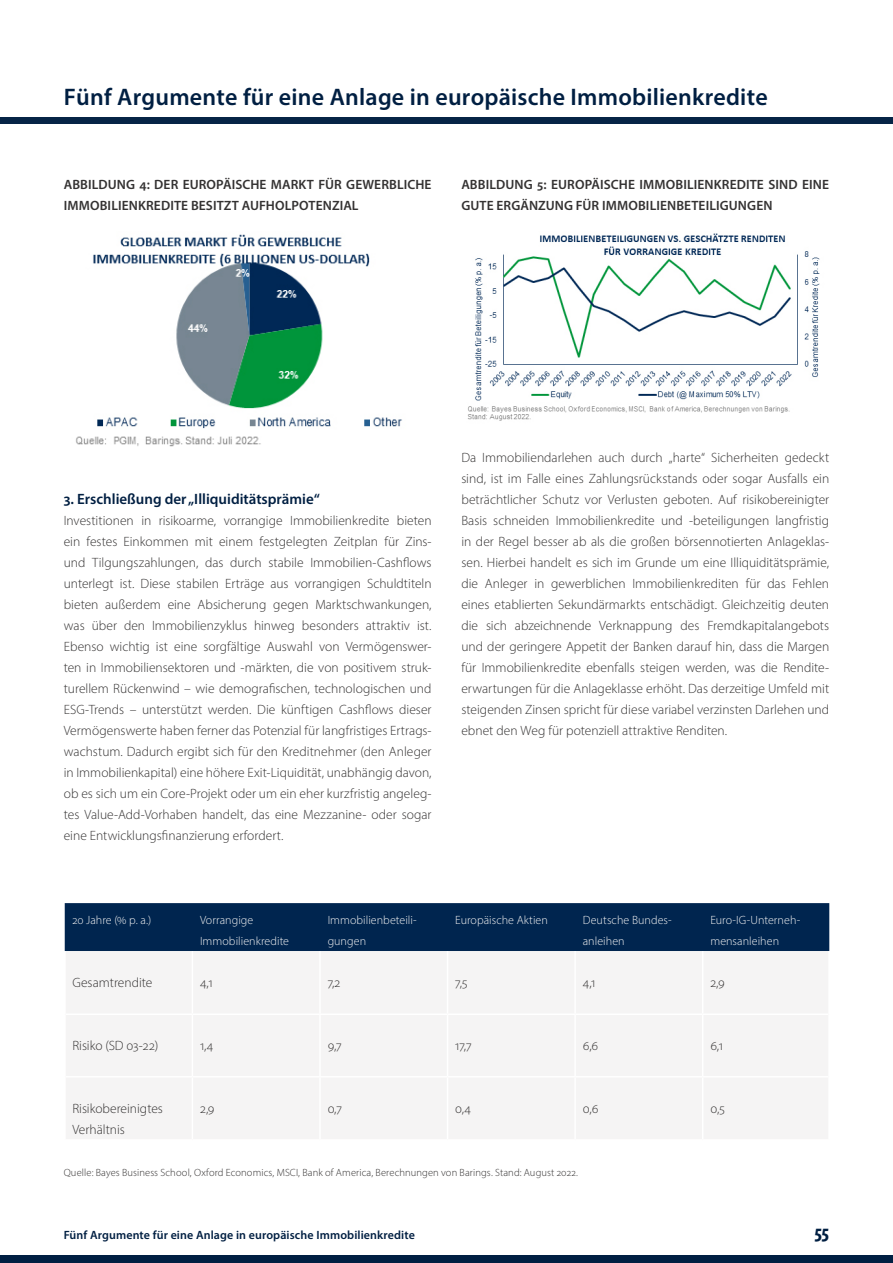
<style>
.page{position:relative;width:893px;height:1263px;background:#fff}
.page>*{position:absolute;margin:0;border:0;box-sizing:border-box;transform-origin:0 0}
.t1{font:600 24px "Myriad Pro";letter-spacing:.01em;color:#001f42}
.t2{font:700 condensed 21px "Myriad Pro";color:#001f42}
.t3{font:600 15px "Myriad Pro";color:#001f42}
.t4{font:300 13.5px/21px "Myriad Pro";color:#343232;text-align:justify}
.t5{font:600 13.5px/21px "Myriad Pro";letter-spacing:.01em;color:#343232}
.t6{font:300 12px/21px "Myriad Pro";letter-spacing:.005em;color:#f5f4f4}
.t7{font:600 12px "Myriad Pro";letter-spacing:.01em;color:#001f42}
.t8{font:300 10.5px "Myriad Pro";letter-spacing:.01em;color:#343232}
</style>
<div class="page">
<div style="left:0;top:1256px;width:893px;height:7px;background:#001f42"></div>
<div style="left:0;top:117px;width:893px;height:7px;background:#001f42"></div>
<img style="left:75px;top:234px;width:327px;height:213px">
<img style="left:467px;top:233px;width:353px;height:188px">
<div style="left:65px;top:903px;width:764px;height:48px;background:#00254f"></div>
<div style="left:66px;top:951px;width:762px;height:188px;background:#f5f4f4"></div>
<div style="left:448px;top:1014px;width:127px;height:63px;background:#f5f4f4"></div>
<hr style="left:192px;top:951px;width:1px;height:62px;background:#fff">
<hr style="left:319px;top:951px;width:2px;height:62px;background:#fff">
<hr style="left:447px;top:951px;width:1px;height:62px;background:#fff">
<hr style="left:574px;top:951px;width:2px;height:62px;background:#fff">
<hr style="left:702px;top:951px;width:1px;height:62px;background:#fff">
<hr style="left:66px;top:1013px;width:126px;height:2px;background:#fff">
<hr style="left:192px;top:1013px;width:128px;height:2px;background:#fff">
<hr style="left:192px;top:1015px;width:1px;height:61px;background:#fff">
<hr style="left:320px;top:1013px;width:128px;height:2px;background:#fff">
<hr style="left:319px;top:1015px;width:2px;height:61px;background:#fff">
<hr style="left:448px;top:1013px;width:127px;height:2px;background:#fff">
<hr style="left:447px;top:1015px;width:1px;height:61px;background:#fff">
<hr style="left:575px;top:1013px;width:128px;height:2px;background:#fff">
<hr style="left:574px;top:1015px;width:2px;height:61px;background:#fff">
<hr style="left:703px;top:1013px;width:125px;height:2px;background:#fff">
<hr style="left:702px;top:1015px;width:1px;height:61px;background:#fff">
<hr style="left:66px;top:1076px;width:126px;height:1px;background:#fff">
<hr style="left:192px;top:1076px;width:128px;height:1px;background:#fff">
<hr style="left:192px;top:1077px;width:1px;height:62px;background:#fff">
<hr style="left:320px;top:1076px;width:128px;height:1px;background:#fff">
<hr style="left:319px;top:1077px;width:2px;height:62px;background:#fff">
<hr style="left:448px;top:1076px;width:127px;height:1px;background:#fff">
<hr style="left:447px;top:1077px;width:1px;height:62px;background:#fff">
<hr style="left:575px;top:1076px;width:128px;height:1px;background:#fff">
<hr style="left:574px;top:1077px;width:2px;height:62px;background:#fff">
<hr style="left:703px;top:1076px;width:125px;height:1px;background:#fff">
<hr style="left:702px;top:1077px;width:1px;height:62px;background:#fff">
<h1 class="t1" style="left:64px;top:82px;width:705px">Fünf Argumente für eine Anlage in europäische Immobilienkredite</h1>
<p class="t5" style="left:64px;top:174px;width:369px">ABBILDUNG 4: DER EUROPÄISCHE MARKT FÜR GEWERBLICHE<br>IMMOBILIENKREDITE BESITZT AUFHOLPOTENZIAL</p>
<p class="t5" style="left:461px;top:174px;width:369px">ABBILDUNG 5: EUROPÄISCHE IMMOBILIENKREDITE SIND EINE<br>GUTE ERGÄNZUNG FÜR IMMOBILIENBETEILIGUNGEN</p>
<p class="t3" style="left:64px;top:489px;width:258px">3. Erschließung der „Illiquiditätsprämie“</p>
<p class="t4" style="left:64px;top:510px;width:369px">Investitionen in risikoarme, vorrangige Immobilienkredite bieten ein festes Einkommen mit einem festgelegten Zeitplan für Zins&shy;und Tilgungszahlungen, das durch stabile Immobilien-Cashflows unterlegt ist. Diese stabilen Erträge aus vorrangigen Schuldtiteln bieten außerdem eine Absicherung gegen Marktschwankungen, was über den Immobilienzyklus hinweg besonders attraktiv ist.<br>Ebenso wichtig ist eine sorgfältige Auswahl von Vermögenswer&shy;ten in Immobiliensektoren und -märkten, die von positivem struk&shy;turellem Rückenwind – wie demografischen, technologischen und ESG-Trends – unterstützt werden. Die künftigen Cashflows dieser Vermögenswerte haben ferner das Potenzial für langfristiges Ertrags&shy;wachstum. Dadurch ergibt sich für den Kreditnehmer (den Anleger in Immobilienkapital) eine höhere Exit-Liquidität, unabhängig davon, ob es sich um ein Core-Projekt oder um ein eher kurzfristig angeleg&shy;tes Value-Add-Vorhaben handelt, das eine Mezzanine- oder sogar eine Entwicklungsfinanzierung erfordert.</p>
<p class="t4" style="left:461px;top:447px;width:369px">Da Immobiliendarlehen auch durch „harte“ Sicherheiten gedeckt sind, ist im Falle eines Zahlungsrückstands oder sogar Ausfalls ein beträchtlicher Schutz vor Verlusten geboten. Auf risikobereinigter Basis schneiden Immobilienkredite und -beteiligungen langfristig in der Regel besser ab als die großen börsennotierten Anlageklas&shy;sen. Hierbei handelt es sich im Grunde um eine Illiquiditätsprämie, die Anleger in gewerblichen Immobilienkrediten für das Fehlen eines etablierten Sekundärmarkts entschädigt. Gleichzeitig deuten die sich abzeichnende Verknappung des Fremdkapitalangebots und der geringere Appetit der Banken darauf hin, dass die Margen für Immobilienkredite ebenfalls steigen werden, was die Rendite&shy;erwartungen für die Anlageklasse erhöht. Das derzeitige Umfeld mit steigenden Zinsen spricht für diese variabel verzinsten Darlehen und ebnet den Weg für potenziell attraktive Renditen.</p>
<p class="t6" style="left:72px;top:909px;width:80px">20 Jahre (% p. a.)</p>
<p class="t6" style="left:200px;top:909px;width:91px">Vorrangige<br>Immobilienkredite</p>
<p class="t6" style="left:328px;top:909px;width:91px">Immobilienbeteili&shy;gungen</p>
<p class="t6" style="left:455px;top:909px;width:94px">Europäische Aktien</p>
<p class="t6" style="left:583px;top:909px;width:90px">Deutsche Bundes&shy;anleihen</p>
<p class="t6" style="left:710px;top:909px;width:91px">Euro-IG-Unterneh&shy;mensanleihen</p>
<p class="t4" style="left:72px;top:972px;width:82px">Gesamtrendite</p>
<p class="t4" style="left:200px;top:972px;width:14px">4,1</p>
<p class="t4" style="left:328px;top:972px;width:14px">7,2</p>
<p class="t4" style="left:455px;top:972px;width:14px">7,5</p>
<p class="t4" style="left:583px;top:972px;width:14px">4,1</p>
<p class="t4" style="left:710px;top:972px;width:16px">2,9</p>
<p class="t4" style="left:72px;top:1035px;width:87px">Risiko (SD 03-22)</p>
<p class="t4" style="left:200px;top:1035px;width:15px">1,4</p>
<p class="t4" style="left:328px;top:1035px;width:15px">9,7</p>
<p class="t4" style="left:455px;top:1035px;width:18px">17,7</p>
<p class="t4" style="left:583px;top:1035px;width:17px">6,6</p>
<p class="t4" style="left:710px;top:1035px;width:14px">6,1</p>
<p class="t4" style="left:72px;top:1098px;width:92px">Risikobereinigtes<br>Verhältnis</p>
<p class="t4" style="left:200px;top:1098px;width:16px">2,9</p>
<p class="t4" style="left:328px;top:1098px;width:16px">0,7</p>
<p class="t4" style="left:455px;top:1098px;width:17px">0,4</p>
<p class="t4" style="left:583px;top:1098px;width:17px">0,6</p>
<p class="t4" style="left:710px;top:1098px;width:16px">0,5</p>
<p class="t8" style="left:64px;top:1166px;width:516px">Quelle: Bayes Business School, Oxford Economics, MSCI, Bank of America, Berechnungen von Barings. Stand: August 2022.</p>
<p class="t7" style="left:64px;top:1227px;width:353px">Fünf Argumente für eine Anlage in europäische Immobilienkredite</p>
<h2 class="t2" style="left:814px;top:1219px;width:16px">55</h2>
</div>
